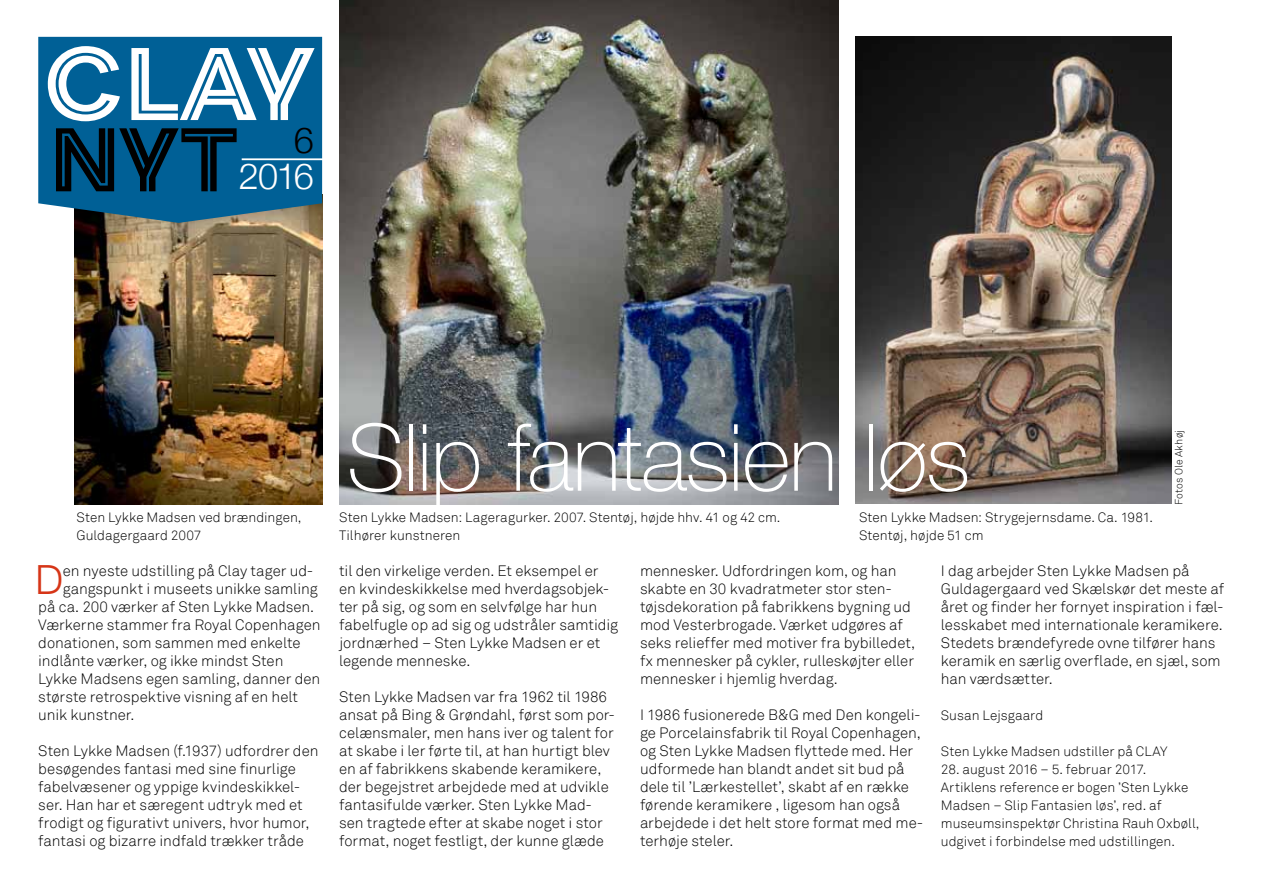
<style>
.page{position:relative;width:1263px;height:893px;background:#fff}
.page>*{position:absolute;margin:0;border:0;box-sizing:border-box;transform-origin:0 0}
.t1{font:96px "Clay";color:#fff}
.t2{font:100 93px "Helvetica Neue";letter-spacing:-.02em;color:#fff}
.t3{font:84px "Clay";color:#000}
.t4{font:300 40.2px "Helvetica Neue";color:#d63517}
.t5{font:300 36px "Helvetica Neue";color:#fff}
.t6{font:300 36px "Helvetica Neue";color:#000}
.t7{font:300 15px/18px "Akkurat";color:#000}
.t8{font:300 13.5px/18px "Akkurat";color:#000}
.t9{font:300 10.5px "Akkurat";letter-spacing:.015em;color:#000}
</style>
<div class="page">
<img style="left:75px;top:223px;width:247px;height:281px">
<img style="left:339px;top:0;width:499px;height:504px">
<img style="left:856px;top:37px;width:315px;height:467px">
<div style="left:38px;top:37px;width:284px;height:186px;background:#006096"></div>
<hr style="left:242px;top:158px;width:82px;height:2px;background:#fff">
<h1 class="t1" style="left:44px;top:23px;width:271px">CLAY</h1>
<h3 class="t3" style="left:49px;top:107px;width:190px">NYT</h3>
<h3 class="t6" style="left:294px;top:111px;width:22px">6</h3>
<h3 class="t5" style="left:239px;top:147px;width:77px">2016</h3>
<h2 class="t2" style="left:347px;top:387px;width:625px">Slip fantasien løs</h2>
<p class="t8" style="left:77px;top:509px;width:226px">Sten Lykke Madsen ved brændingen,<br>Guldagergaard 2007</p>
<p class="t8" style="left:339px;top:509px;width:443px">Sten Lykke Madsen: Lageragurker. 2007. Stentøj, højde hhv. 41 og 42 cm.<br>Tilhører kunstneren</p>
<p class="t8" style="left:859px;top:509px;width:296px">Sten Lykke Madsen: Strygejernsdame. Ca. 1981.<br>Stentøj, højde 51 cm</p>
<p class="t9" style="left:1172px;top:505px;width:77px;rotate:-90deg">Fotos Ole Akhøj</p>
<h3 class="t4" style="left:35px;top:547px;width:29px">D</h3>
<p class="t7" style="left:63px;top:562px;width:252px">en nyeste udstilling på Clay tager ud-</p>
<p class="t7" style="left:63px;top:580px;width:256px">gangspunkt i museets unikke samling</p>
<p class="t7" style="left:38px;top:598px;width:277px">på ca. 200 værker af Sten Lykke Madsen.</p>
<p class="t7" style="left:38px;top:616px;width:284px">Værkerne stammer fra Royal Copenhagen</p>
<p class="t7" style="left:38px;top:634px;width:264px">donationen, som sammen med enkelte</p>
<p class="t7" style="left:38px;top:652px;width:247px">indlånte værker, og ikke mindst Sten</p>
<p class="t7" style="left:38px;top:670px;width:283px">Lykke Madsens egen samling, danner den</p>
<p class="t7" style="left:38px;top:688px;width:261px">største retrospektive visning af en helt</p>
<p class="t7" style="left:38px;top:706px;width:98px">unik kunstner.</p>
<p class="t7" style="left:38px;top:742px;width:282px">Sten Lykke Madsen (f.1937) udfordrer den besøgendes fantasi med sine finurlige fabelvæsener og yppige kvindeskikkel&shy;ser. Han har et særegent udtryk med et frodigt og figurativt univers, hvor humor, fantasi og bizarre indfald trækker tråde</p>
<p class="t7" style="left:339px;top:562px;width:281px">til den virkelige verden. Et eksempel er en kvindeskikkelse med hverdagsobjek&shy;ter på sig, og som en selvfølge har hun fabelfugle op ad sig og udstråler samtidig jordnærhed – Sten Lykke Madsen er et legende menneske.</p>
<p class="t7" style="left:339px;top:688px;width:277px">Sten Lykke Madsen var fra 1962 til 1986 ansat på Bing &amp; Grøndahl, først som por&shy;celænsmaler, men hans iver og talent for at skabe i ler førte til, at han hurtigt blev en af fabrikkens skabende keramikere, der begejstret arbejdede med at udvikle fantasifulde værker. Sten Lykke Mad&shy;sen tragtede efter at skabe noget i stor format, noget festligt, der kunne glæde</p>
<p class="t7" style="left:640px;top:562px;width:277px">mennesker. Udfordringen kom, og han skabte en 30 kvadratmeter stor sten&shy;tøjsdekoration på fabrikkens bygning ud mod Vesterbrogade. Værket udgøres af seks relieffer med motiver fra bybilledet, fx mennesker på cykler, rulleskøjter eller mennesker i hjemlig hverdag.</p>
<p class="t7" style="left:640px;top:706px;width:285px">I 1986 fusionerede B&amp;G med Den kongeli&shy;ge Porcelainsfabrik til Royal Copenhagen, og Sten Lykke Madsen flyttede med. Her udformede han blandt andet sit bud på dele til ’Lærkestellet’, skabt af en række førende keramikere , ligesom han også arbejdede i det helt store format med me&shy;terhøje steler.</p>
<p class="t7" style="left:941px;top:562px;width:285px">I dag arbejder Sten Lykke Madsen på Guldagergaard ved Skælskør det meste af året og finder her fornyet inspiration i fæl&shy;lesskabet med internationale keramikere.<br>Stedets brændefyrede ovne tilfører hans keramik en særlig overflade, en sjæl, som han værdsætter.</p>
<p class="t8" style="left:941px;top:707px;width:104px">Susan Lejsgaard</p>
<p class="t8" style="left:941px;top:743px;width:228px">Sten Lykke Madsen udstiller på CLAY</p>
<p class="t8" style="left:941px;top:761px;width:260px">28. august 2016 – 5. februar 2017.<br>Artiklens reference er bogen ’Sten Lykke Madsen – Slip Fantasien løs’, red. af museumsinspektør Christina Rauh Oxbøll, udgivet i forbindelse med udstillingen.</p>
</div>
